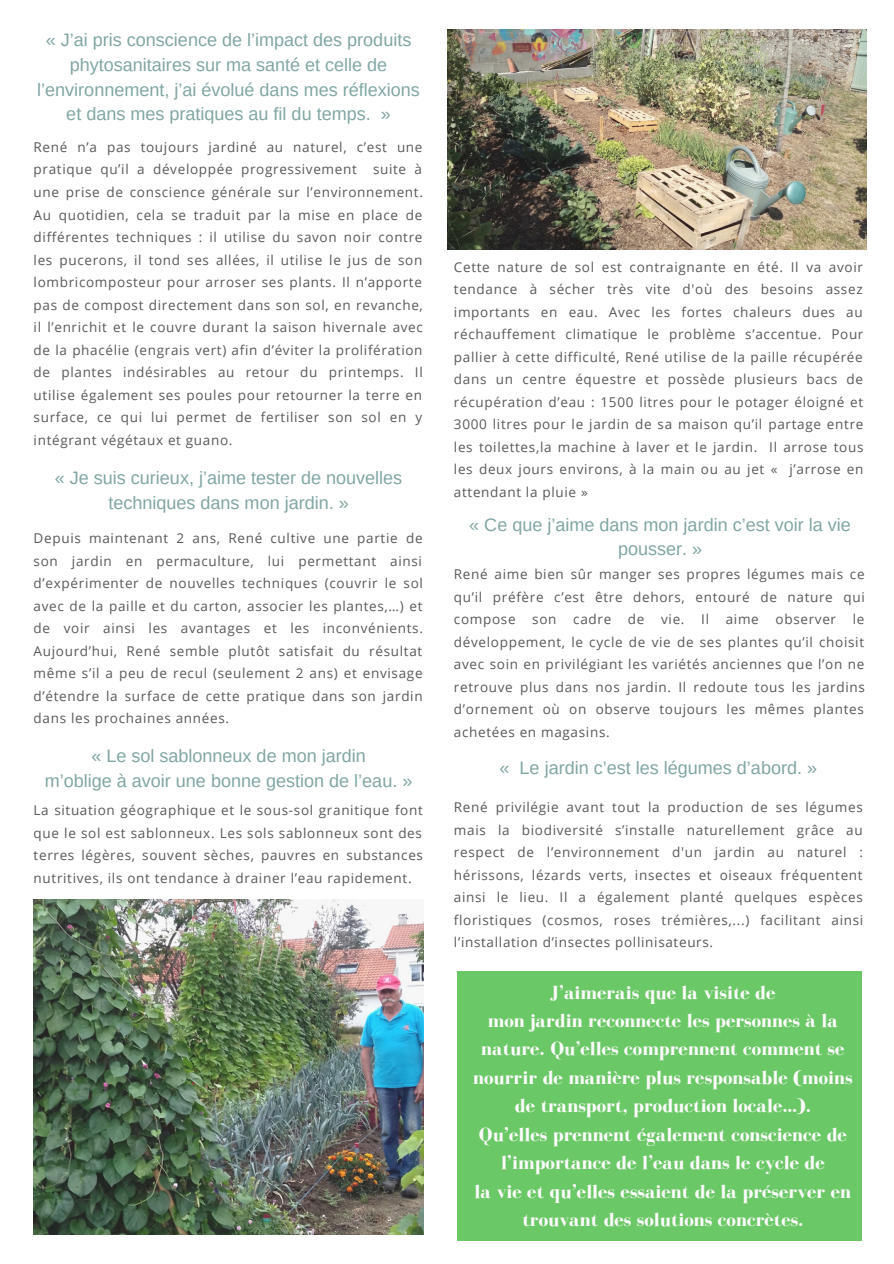
<style>
.page{position:relative;width:894px;height:1264px;background:#fff}
.page>*{position:absolute;margin:0;border:0;box-sizing:border-box;transform-origin:0 0}
.t1{font:700 19.5px/28.5px "Bodoni FLF";color:#fafafa;text-align:center}
.t2{font:18px/24.8px "Arimo";color:#80a6a3;text-align:center}
.t3{font:13.5px/22.5px "Open Sans";letter-spacing:.05em;color:#595959;text-align:justify}
</style>
<div class="page">
<div style="left:457px;top:971px;width:404px;height:269px;background:#6bc866"></div>
<img style="left:34px;top:899px;width:389px;height:335px">
<img style="left:447px;top:30px;width:419px;height:219px">
<h2 class="t2" style="left:37px;top:27px;width:384px">« J’ai pris conscience de l’impact des produits phytosanitaires sur ma santé et celle de l’environnement, j’ai évolué dans mes réflexions et dans mes pratiques au fil du temps. »</h2>
<p class="t3" style="left:34px;top:135px;width:391px">René n’a pas toujours jardiné au naturel, c’est une pratique qu’il a développée progressivement suite à une prise de conscience générale sur l’environnement.<br>Au quotidien, cela se traduit par la mise en place de différentes techniques : il utilise du savon noir contre les pucerons, il tond ses allées, il utilise le jus de son lombricomposteur pour arroser ses plants. Il n’apporte pas de compost directement dans son sol, en revanche, il l’enrichit et le couvre durant la saison hivernale avec de la phacélie (engrais vert) afin d’éviter la prolifération de plantes indésirables au retour du printemps. Il utilise également ses poules pour retourner la terre en surface, ce qui lui permet de fertiliser son sol en y intégrant végétaux et guano.</p>
<h2 class="t2" style="left:55px;top:465px;width:349px">« Je suis curieux, j’aime tester de nouvelles techniques dans mon jardin. »</h2>
<p class="t3" style="left:34px;top:526px;width:391px">Depuis maintenant 2 ans, René cultive une partie de son jardin en permaculture, lui permettant ainsi d’expérimenter de nouvelles techniques (couvrir le sol avec de la paille et du carton, associer les plantes,…) et de voir ainsi les avantages et les inconvénients.<br>Aujourd’hui, René semble plutôt satisfait du résultat même s’il a peu de recul (seulement 2 ans) et envisage d’étendre la surface de cette pratique dans son jardin dans les prochaines années.</p>
<h2 class="t2" style="left:45px;top:743px;width:369px">« Le sol sablonneux de mon jardin<br>m’oblige à avoir une bonne gestion de l’eau. »</h2>
<p class="t3" style="left:34px;top:798px;width:391px">La situation géographique et le sous-sol granitique font que le sol est sablonneux. Les sols sablonneux sont des terres légères, souvent sèches, pauvres en substances nutritives, ils ont tendance à drainer l’eau rapidement.</p>
<p class="t3" style="left:454px;top:255px;width:411px">Cette nature de sol est contraignante en été. Il va avoir tendance à sécher très vite d'où des besoins assez importants en eau. Avec les fortes chaleurs dues au réchauffement climatique le problème s’accentue. Pour pallier à cette difficulté, René utilise de la paille récupérée dans un centre équestre et possède plusieurs bacs de récupération d’eau : 1500 litres pour le potager éloigné et 3000 litres pour le jardin de sa maison qu’il partage entre les toilettes,la machine à laver et le jardin. Il arrose tous les deux jours environs, à la main ou au jet « j’arrose en attendant la pluie »</p>
<h2 class="t2" style="left:469px;top:512px;width:383px">« Ce que j’aime dans mon jardin c’est voir la vie pousser. »</h2>
<p class="t3" style="left:454px;top:562px;width:412px">René aime bien sûr manger ses propres légumes mais ce qu’il préfère c’est être dehors, entouré de nature qui compose son cadre de vie. Il aime observer le développement, le cycle de vie de ses plantes qu’il choisit avec soin en privilégiant les variétés anciennes que l’on ne retrouve plus dans nos jardin. Il redoute tous les jardins d’ornement où on observe toujours les mêmes plantes achetées en magasins.</p>
<h2 class="t2" style="left:499px;top:755px;width:319px">« Le jardin c’est les légumes d’abord. »</h2>
<p class="t3" style="left:454px;top:795px;width:411px">René privilégie avant tout la production de ses légumes mais la biodiversité s’installe naturellement grâce au respect de l’environnement d'un jardin au naturel : hérissons, lézards verts, insectes et oiseaux fréquentent ainsi le lieu. Il a également planté quelques espèces floristiques (cosmos, roses trémières,...) facilitant ainsi l’installation d’insectes pollinisateurs.</p>
<p class="t1" style="left:473px;top:977px;width:381px">J’aimerais que la visite de<br>mon jardin reconnecte les personnes à la nature. Qu’elles comprennent comment se nourrir de manière plus responsable (moins de transport, production locale…).<br>Qu’elles prennent également conscience de l’importance de l’eau dans le cycle de<br>la vie et qu’elles essaient de la préserver en trouvant des solutions concrètes.</p>
</div>
